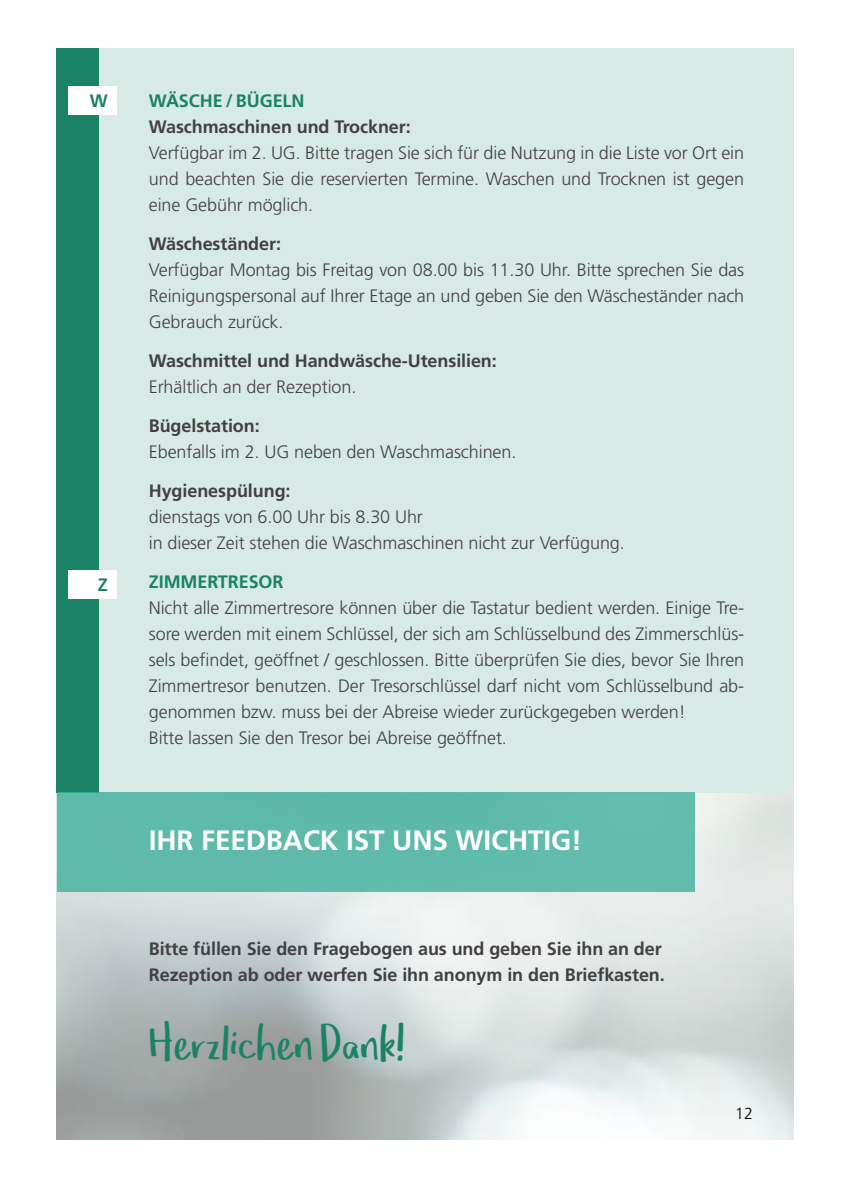
<style>
.page{position:relative;width:842px;height:1191px;background:#fff}
.page>*{position:absolute;margin:0;border:0;box-sizing:border-box;transform-origin:0 0}
.t1{font:48px "Om Telolet Om";letter-spacing:-.005em;color:#1a8265}
.t2{font:700 28px "Frutiger LT Pro";letter-spacing:-.005em;color:#fff}
.t3{font:300 18px/26px "Frutiger LT Pro";letter-spacing:-.005em;color:#414042;text-align:justify}
.t4{font:700 18px/26px "Frutiger LT Pro";letter-spacing:-.005em;color:#414042}
.t5{font:700 18px "Frutiger LT Pro";letter-spacing:-.005em;color:#1a8265}
.t6{font:300 16px "Frutiger LT Pro";color:#000}
</style>
<div class="page">
<img style="left:57px;top:792px;width:737px;height:348px">
<div style="left:99px;top:48px;width:695px;height:744px;background:#d8eae5"></div>
<div style="left:57px;top:48px;width:42px;height:744px;background:#1a8265"></div>
<div style="left:68px;top:86px;width:48px;height:29px;background:#fff"></div>
<div style="left:68px;top:570px;width:48px;height:28px;background:#fff"></div>
<div style="left:57px;top:792px;width:637px;height:99px;background:#5fbaaa"></div>
<p class="t5" style="left:90px;top:90px;width:19px">W</p>
<p class="t5" style="left:98px;top:573px;width:10px">Z</p>
<p class="t5" style="left:149px;top:90px;width:157px">Wäsche / Bügeln</p>
<p class="t4" style="left:149px;top:114px;width:263px">Waschmaschinen und Trockner:</p>
<p class="t3" style="left:149px;top:140px;width:597px">Verfügbar im 2. UG. Bitte tragen Sie sich für die Nutzung in die Liste vor Ort ein und beachten Sie die reservierten Termine. Waschen und Trocknen ist gegen eine Gebühr möglich.</p>
<p class="t4" style="left:149px;top:231px;width:134px">Wäscheständer:</p>
<p class="t3" style="left:149px;top:257px;width:597px">Verfügbar Montag bis Freitag von 08.00 bis 11.30 Uhr. Bitte sprechen Sie das Reinigungspersonal auf Ihrer Etage an und geben Sie den Wäscheständer nach Gebrauch zurück.</p>
<p class="t4" style="left:149px;top:348px;width:350px">Waschmittel und Handwäsche-Utensilien:</p>
<p class="t3" style="left:149px;top:374px;width:209px">Erhältlich an der Rezeption.</p>
<p class="t4" style="left:149px;top:413px;width:112px">Bügelstation:</p>
<p class="t3" style="left:149px;top:439px;width:369px">Ebenfalls im 2. UG neben den Waschmaschinen.</p>
<p class="t4" style="left:149px;top:478px;width:143px">Hygienespülung:</p>
<p class="t3" style="left:149px;top:504px;width:478px">dienstags von 6.00 Uhr bis 8.30 Uhr<br>in dieser Zeit stehen die Waschmaschinen nicht zur Verfügung.</p>
<p class="t5" style="left:149px;top:571px;width:136px">Zimmertresor</p>
<p class="t3" style="left:149px;top:595px;width:597px;text-align:left">Nicht alle Zimmertresore können über die Tastatur bedient werden. Einige Tre&shy;sore werden mit einem Schlüssel, der sich am Schlüsselbund des Zimmerschlüs&shy;sels befindet, geöffnet / geschlossen. Bitte überprüfen Sie dies, bevor Sie Ihren Zimmertresor benutzen. Der Tresorschlüssel darf nicht vom Schlüsselbund ab&shy;genommen bzw. muss bei der Abreise wieder zurückgegeben werden!<br>Bitte lassen Sie den Tresor bei Abreise geöffnet.</p>
<h2 class="t2" style="left:149px;top:824px;width:435px">Ihr Feedback ist uns wichtig!</h2>
<p class="t4" style="left:149px;top:935px;width:517px">Bitte füllen Sie den Fragebogen aus und geben Sie ihn an der<br>Rezeption ab oder werfen Sie ihn anonym in den Briefkasten.</p>
<h1 class="t1" style="left:149px;top:1015px;width:258px">Herzlichen Dank!</h1>
<p class="t6" style="left:735px;top:1104px;width:19px">12</p>
</div>
